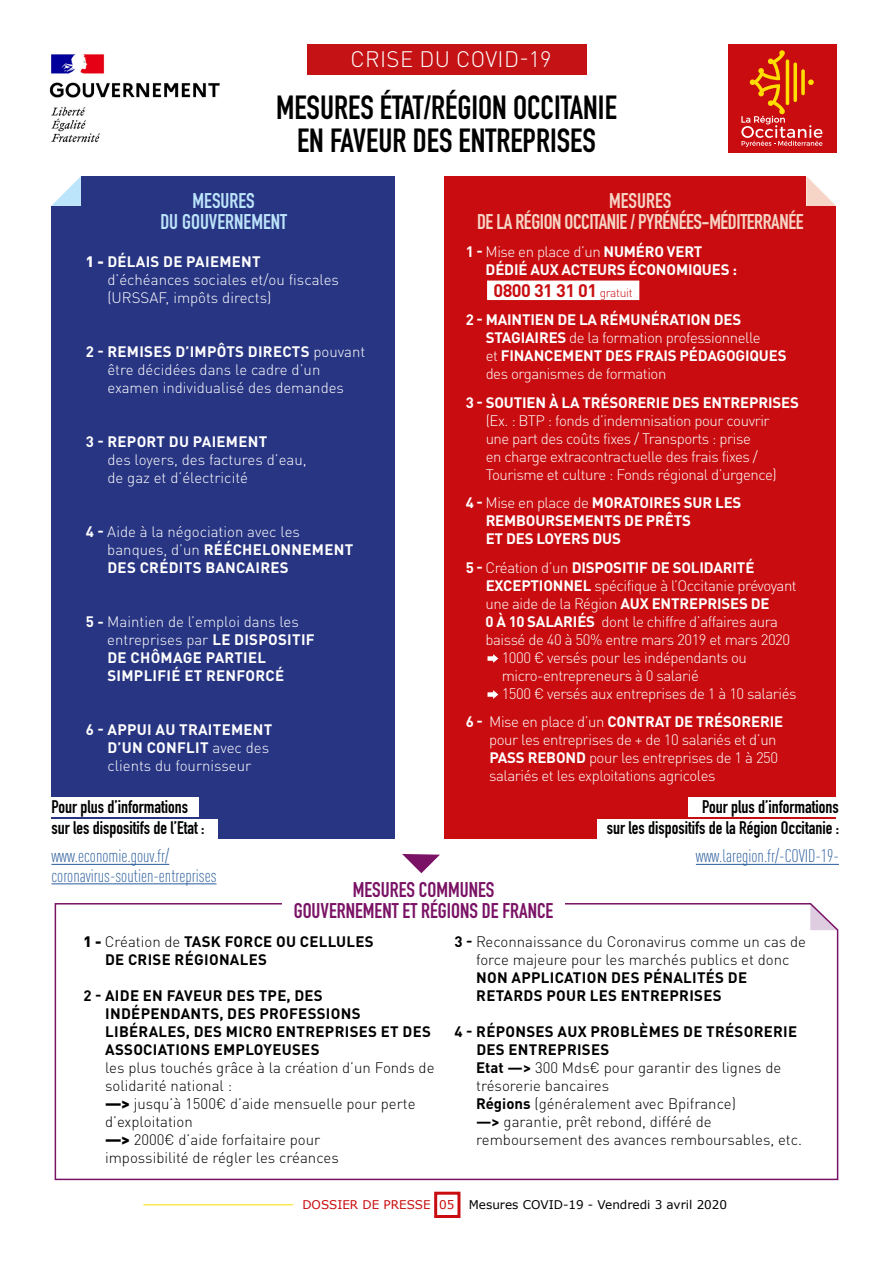
<style>
.page{position:relative;width:893px;height:1263px;background:#fff}
.page>*{position:absolute;margin:0;border:0;box-sizing:border-box;transform-origin:0 0}
.t1{font:700 33px/33px "DIN Condensed";color:#000;text-align:center}
.t2{font:300 22.2px "DIN Pro";letter-spacing:.02em;color:#fff}
.t3{font:700 21px/21px "DIN Condensed";letter-spacing:-.02em;color:#f6d5c6;text-align:center}
.t4{font:700 21px/21px "DIN Condensed";color:#7a1265;text-align:center}
.t5{font:700 21px/21px "DIN Condensed";color:#bce4fa;text-align:center}
.t6{font:700 18px/21px "DIN Condensed";color:#000;text-align:right}
.t7{font:300 condensed 18px/19.5px "DIN Pro";color:#275b9b}
.t8{font:700 18px "DIN Pro";letter-spacing:-.03em;color:#c90c0f}
.t9{font:300 15px/18px "DIN Pro";letter-spacing:-.03em;color:#fff}
.t10{font:300 15px/18px "DIN Pro";color:#000}
.t11{font:700 15px/18px "DIN Pro";letter-spacing:-.01em;color:#fff}
.t12{font:300 15px/18px "DIN Pro";color:#fff}
.t13{font:700 15px/18px "DIN Pro";letter-spacing:.02em;color:#000}
.t14{font:700 15px/18px "DIN Pro";letter-spacing:.02em;color:#fff}
.t15{font:12px "Verdana";color:#000}
.s1{font-weight:900}
.s2{font-weight:700}
.s3{font-weight:300}
.s4{font-weight:300;font-size:12px}
.s5{color:#c90c0f}
</style>
<div class="page">
<img style="left:49px;top:54px;width:171px;height:89px">
<div style="left:307px;top:44px;width:279px;height:30px;background:#c51315"></div>
<div style="left:444px;top:176px;width:392px;height:662px;background:#c90c0f"></div>
<svg style="left:806px;top:176px;width:30px;height:30px"></svg>
<div style="left:51px;top:176px;width:344px;height:662px;background:#283583"></div>
<div style="left:487px;top:281px;width:152px;height:19px;background:#fff"></div>
<svg style="left:487px;top:654px;width:11px;height:9px"></svg>
<svg style="left:487px;top:690px;width:11px;height:9px"></svg>
<svg style="left:51px;top:176px;width:30px;height:30px"></svg>
<svg style="left:402px;top:854px;width:38px;height:19px"></svg>
<div style="left:434px;top:1192px;width:26px;height:26px;border:3px solid #c90c0f"></div>
<hr style="left:144px;top:1204px;width:149px;height:1px;background:#fd0">
<div style="left:728px;top:44px;width:108px;height:108px;background:#c90c0f"></div>
<svg style="left:741px;top:50px;width:81px;height:97px"></svg>
<svg style="left:54px;top:903px;width:785px;height:278px"></svg>
<div style="left:282px;top:882px;width:283px;height:36px;background:#fff"></div>
<div style="left:689px;top:797px;width:150px;height:20px;background:#fff"></div>
<div style="left:598px;top:819px;width:241px;height:19px;background:#fff"></div>
<hr style="left:696px;top:864px;width:143px;height:1px;background:#275b9b">
<div style="left:34px;top:797px;width:165px;height:20px;background:#fff"></div>
<div style="left:33px;top:819px;width:185px;height:19px;background:#fff"></div>
<hr style="left:51px;top:864px;width:118px;height:1px;background:#275b9b">
<hr style="left:51px;top:883px;width:165px;height:1px;background:#275b9b">
<h2 class="t2" style="left:350px;top:42px;width:203px">CRISE DU COVID-19</h2>
<h1 class="t1" style="left:276px;top:91px;width:342px">MESURES ÉTAT/RÉGION OCCITANIE<br>EN FAVEUR DES ENTREPRISES</h1>
<h3 class="t5" style="left:160px;top:190px;width:128px">MESURES<br>DU GOUVERNEMENT</h3>
<h3 class="t3" style="left:477px;top:190px;width:328px">MESURES<br>DE LA RÉGION OCCITANIE / PYRÉNÉES-MÉDITERRANÉE</h3>
<p class="t12" style="left:107px;top:251px;width:233px;text-indent:-22px"><span class="s1">1 -</span> <span class="s2">DÉLAIS DE PAIEMENT </span>d’échéances sociales et/ou fiscales (URSSAF, impôts directs)</p>
<p class="t12" style="left:107px;top:341px;width:259px;text-indent:-22px"><span class="s2">2 - REMISES D’IMPÔTS DIRECTS</span> pouvant être décidées dans le cadre d’un examen individualisé des demandes</p>
<p class="t14" style="left:86px;top:431px;width:183px">3 - REPORT DU PAIEMENT</p>
<p class="t12" style="left:107px;top:449px;width:201px">des loyers, des factures d’eau, de gaz et d’électricité</p>
<p class="t12" style="left:107px;top:521px;width:247px;text-indent:-21px"><span class="s2">4 -</span> Aide à la négociation avec les banques, d’un <span class="s2">RÉÉCHELONNEMENT<br>DES CRÉDITS BANCAIRES</span></p>
<p class="t14" style="left:107px;top:611px;width:209px;text-indent:-21px">5 - <span class="s3">Maintien de l’emploi dans les entreprises par</span> LE DISPOSITIF<br>DE CHÔMAGE PARTIEL<br>SIMPLIFIÉ ET RENFORCÉ</p>
<p class="t14" style="left:107px;top:719px;width:166px;text-indent:-22px">6 - APPUI AU TRAITEMENT<br>D’UN CONFLIT <span class="s3">avec des clients du fournisseur</span></p>
<p class="t11" style="left:486px;top:241px;width:253px;text-indent:-20px">1 - <span class="s3">Mise en place d’un</span> NUMÉRO VERT<br>DÉDIÉ AUX ACTEURS ÉCONOMIQUES :</p>
<p class="t8" style="left:493px;top:275px;width:141px">0800 31 31 01 <span class="s4">gratuit</span></p>
<p class="t11" style="left:486px;top:309px;width:302px;text-indent:-20px">2 - MAINTIEN DE LA RÉMUNÉRATION DES STAGIAIRES <span class="s3">de la formation professionnelle<br>et</span> FINANCEMENT DES FRAIS PÉDAGOGIQUES <span class="s3">des organismes de formation</span></p>
<p class="t11" style="left:466px;top:391px;width:335px">3 - SOUTIEN À LA TRÉSORERIE DES ENTREPRISES</p>
<p class="t9" style="left:486px;top:410px;width:293px">(Ex. : BTP : fonds d’indemnisation pour couvrir une part des coûts fixes / Transports : prise<br>en charge extracontractuelle des frais fixes / Tourisme et culture : Fonds régional d’urgence)</p>
<p class="t11" style="left:486px;top:492px;width:257px;text-indent:-20px">4 - <span class="s3">Mise en place de</span> MORATOIRES SUR LES<br>REMBOURSEMENTS DE PRÊTS<br>ET DES LOYERS DUS</p>
<p class="t11" style="left:466px;top:556px;width:290px">5 - <span class="s3">Création d’un</span> DISPOSITIF DE SOLIDARITÉ</p>
<p class="t9" style="left:486px;top:575px;width:313px"><span class="s2">EXCEPTIONNEL</span> spécifique à l’Occitanie prévoyant</p>
<p class="t9" style="left:485px;top:593px;width:286px">une aide de la Région <span class="s2">AUX ENTREPRISES DE</span></p>
<p class="t9" style="left:485px;top:611px;width:294px"><span class="s2">0 À 10 SALARIÉS</span> dont le chiffre d’affaires aura</p>
<p class="t9" style="left:485px;top:629px;width:306px">baissé de 40 à 50% entre mars 2019 et mars 2020</p>
<p class="t9" style="left:502px;top:647px;width:247px">1000 € versés pour les indépendants ou</p>
<p class="t9" style="left:502px;top:665px;width:199px">micro-entrepreneurs à 0 salarié</p>
<p class="t9" style="left:502px;top:683px;width:296px">1500 € versés aux entreprises de 1 à 10 salariés</p>
<p class="t9" style="left:489px;top:711px;width:295px;text-indent:-23px"><span class="s2">6 -</span> Mise en place d’un <span class="s2">CONTRAT DE TRÉSORERIE </span>pour les entreprises de + de 10 salariés et d’un <span class="s2">PASS REBOND</span> pour les entreprises de 1 à 250 salariés et les exploitations agricoles</p>
<p class="t6" style="left:51px;top:796px;width:155px;text-align:left">Pour plus d’informations sur les dispositifs de l’Etat :</p>
<p class="t7" style="left:51px;top:845px;width:167px">www.economie.gouv.fr/ coronavirus-soutien-entreprises</p>
<h3 class="t4" style="left:294px;top:879px;width:261px">MESURES COMMUNES<br>GOUVERNEMENT ET RÉGIONS DE FRANCE</h3>
<p class="t6" style="left:607px;top:796px;width:234px">Pour plus d’informations<br>sur les dispositifs de la Région Occitanie :</p>
<p class="t7" style="left:696px;top:845px;width:145px">www.laregion.fr/-COVID-19-</p>
<p class="t13" style="left:105px;top:930px;width:270px;text-indent:-22px"><span class="s1">1 -</span> <span class="s3">Création de</span> TASK FORCE OU CELLULES<br>DE CRISE RÉGIONALES</p>
<p class="t13" style="left:105px;top:984px;width:327px;text-indent:-22px">2 - AIDE EN FAVEUR DES TPE, DES<br>INDÉPENDANTS, DES PROFESSIONS<br>LIBÉRALES, DES MICRO ENTREPRISES ET DES<br>ASSOCIATIONS EMPLOYEUSES</p>
<p class="t10" style="left:105px;top:1057px;width:331px">les plus touchés grâce à la création d’un Fonds de solidarité national :<br><span class="s1">—&gt;</span> jusqu’à 1500€ d’aide mensuelle pour perte d’exploitation<br><span class="s1">—&gt;</span> 2000€ d’aide forfaitaire pour<br>impossibilité de régler les créances</p>
<p class="t10" style="left:455px;top:931px;width:353px;text-align:center"><span class="s2">3 -</span> Reconnaissance du Coronavirus comme un cas de force majeure pour les marchés publics et donc</p>
<p class="t13" style="left:476px;top:966px;width:272px">NON APPLICATION DES PÉNALITÉS DE<br>RETARDS POUR LES ENTREPRISES</p>
<p class="t10" style="left:476px;top:1021px;width:327px;text-indent:-22px"><span class="s2">4 - RÉPONSES AUX PROBLÈMES DE TRÉSORERIE DES ENTREPRISES<br>Etat —&gt;</span> 300 Mds€ pour garantir des lignes de trésorerie bancaires<br><span class="s2">Régions</span> (généralement avec Bpifrance)<br><span class="s2">—&gt;</span> garantie, prêt rebond, différé de remboursement des avances remboursables, etc.</p>
<p class="t15" style="left:302px;top:1197px;width:426px"><span class="s5">DOSSIER DE PRESSE 05</span> Mesures COVID-19 - Vendredi 3 avril 2020</p>
</div>
